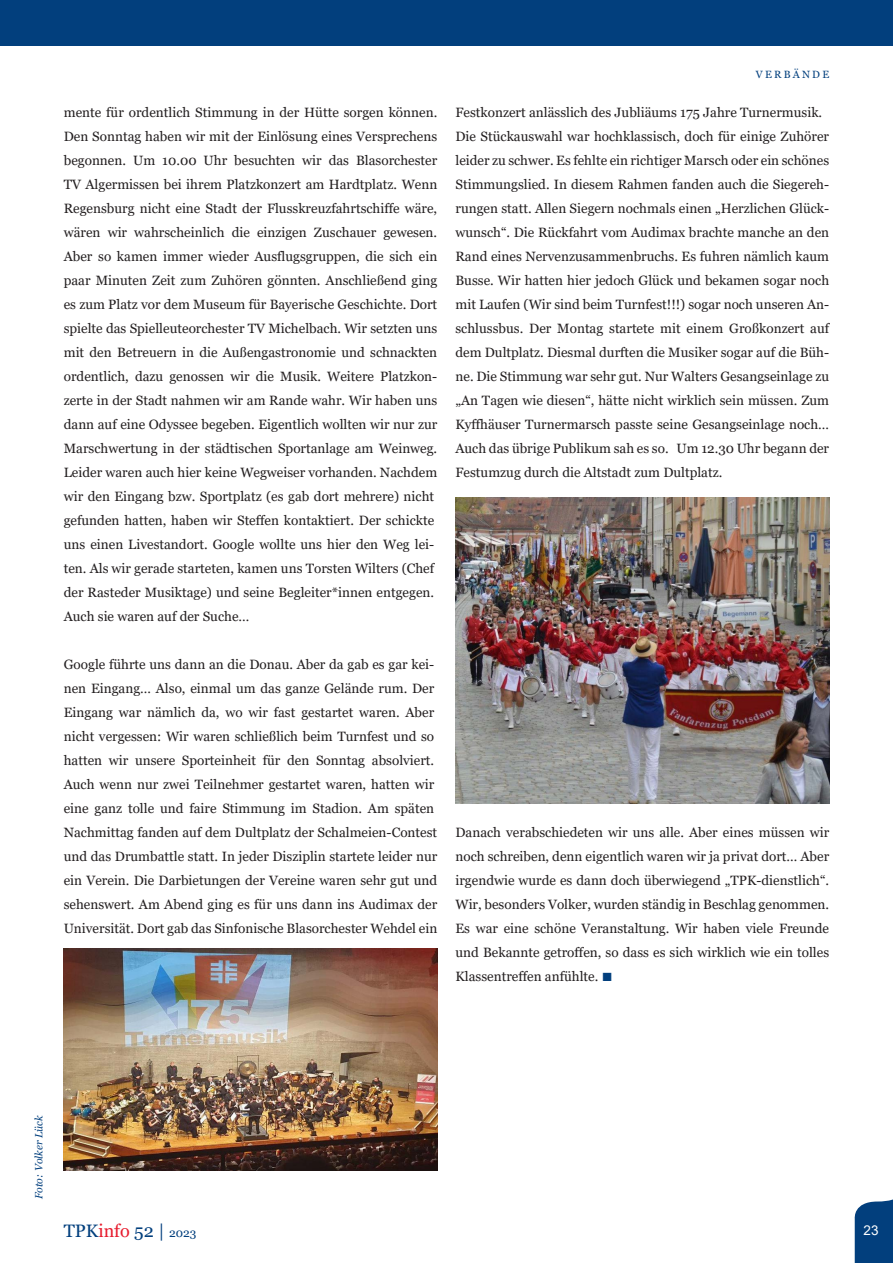
<style>
.page{position:relative;width:893px;height:1263px;background:#fff}
.page>*{position:absolute;margin:0;border:0;box-sizing:border-box;transform-origin:0 0}
.t1{font:18px "Georgia";color:#023f7d}
.t2{font:13.5px/24px "Georgia";color:#231f20}
.t3{font:13.5px "Arial";color:#fff}
.Fotokennzeichnung{font:italic 10.5px "Georgia";color:#023f7d}
.Topic{font:10.5px "Georgia";letter-spacing:.21em;color:#023f7d}
.s1{font-family:"Times New Roman";font-size:18px;color:#023f7d}
.s2{color:#e71d2f}
.s3{font-size:12px}
</style>
<div class="page">
<div style="left:0;top:0;width:893px;height:46px;background:#023f7d"></div>
<svg style="left:854px;top:1199px;width:39px;height:64px;background:#164e87"></svg>
<img style="left:64px;top:948px;width:373px;height:222px">
<img style="left:455px;top:497px;width:374px;height:307px">
<p class="t2" style="left:64px;top:100px;width:375px">mente für ordentlich Stimmung in der Hütte sorgen können.<br>Den Sonntag haben wir mit der Einlösung eines Versprechens begonnen. Um 10.00 Uhr besuchten wir das Blasorchester TV Algermissen bei ihrem Platzkonzert am Hardtplatz. Wenn Regensburg nicht eine Stadt der Flusskreuzfahrtschiffe wäre, wären wir wahrscheinlich die einzigen Zuschauer gewesen.<br>Aber so kamen immer wieder Ausflugsgruppen, die sich ein paar Minuten Zeit zum Zuhören gönnten. Anschließend ging es zum Platz vor dem Museum für Bayerische Geschichte. Dort spielte das Spielleuteorchester TV Michelbach. Wir setzten uns mit den Betreuern in die Außengastronomie und schnackten ordentlich, dazu genossen wir die Musik. Weitere Platzkon&shy;zerte in der Stadt nahmen wir am Rande wahr. Wir haben uns dann auf eine Odyssee begeben. Eigentlich wollten wir nur zur Marschwertung in der städtischen Sportanlage am Weinweg.<br>Leider waren auch hier keine Wegweiser vorhanden. Nachdem wir den Eingang bzw. Sportplatz (es gab dort mehrere) nicht gefunden hatten, haben wir Steffen kontaktiert. Der schickte uns einen Livestandort. Google wollte uns hier den Weg lei&shy;ten. Als wir gerade starteten, kamen uns Torsten Wilters (Chef der Rasteder Musiktage) und seine Begleiter*innen entgegen.<br>Auch sie waren auf der Suche…</p>
<p class="t2" style="left:64px;top:652px;width:375px">Google führte uns dann an die Donau. Aber da gab es gar kei&shy;nen Eingang… Also, einmal um das ganze Gelände rum. Der Eingang war nämlich da, wo wir fast gestartet waren. Aber nicht vergessen: Wir waren schließlich beim Turnfest und so hatten wir unsere Sporteinheit für den Sonntag absolviert.<br>Auch wenn nur zwei Teilnehmer gestartet waren, hatten wir eine ganz tolle und faire Stimmung im Stadion. Am späten Nachmittag fanden auf dem Dultplatz der Schalmeien-Contest und das Drumbattle statt. In jeder Disziplin startete leider nur ein Verein. Die Darbietungen der Vereine waren sehr gut und sehenswert. Am Abend ging es für uns dann ins Audimax der Universität. Dort gab das Sinfonische Blasorchester Wehdel ein</p>
<p class="Topic" style="left:756px;top:68px;width:75px">VERBÄNDE</p>
<p class="t2" style="left:455px;top:100px;width:368px">Festkonzert anlässlich des Jubliäums 175 Jahre Turnermusik.</p>
<p class="t2" style="left:455px;top:124px;width:375px;text-align:justify">Die Stückauswahl war hochklassisch, doch für einige Zuhörer leider zu schwer. Es fehlte ein richtiger Marsch oder ein schönes Stimmungslied. In diesem Rahmen fanden auch die Siegereh&shy;rungen statt. Allen Siegern nochmals einen „Herzlichen Glück&shy;wunsch“. Die Rückfahrt vom Audimax brachte manche an den Rand eines Nervenzusammenbruchs. Es fuhren nämlich kaum Busse. Wir hatten hier jedoch Glück und bekamen sogar noch mit Laufen (Wir sind beim Turnfest!!!) sogar noch unseren An&shy;schlussbus. Der Montag startete mit einem Großkonzert auf dem Dultplatz. Diesmal durften die Musiker sogar auf die Büh&shy;ne. Die Stimmung war sehr gut. Nur Walters Gesangseinlage zu „An Tagen wie diesen“, hätte nicht wirklich sein müssen. Zum Kyffhäuser Turnermarsch passte seine Gesangseinlage noch… Auch das übrige Publikum sah es so. Um 12.30 Uhr begann der Festumzug durch die Altstadt zum Dultplatz.</p>
<p class="t2" style="left:455px;top:820px;width:375px;text-align:justify">Danach verabschiedeten wir uns alle. Aber eines müssen wir noch schreiben, denn eigentlich waren wir ja privat dort… Aber irgendwie wurde es dann doch überwiegend „TPK-dienstlich“.<br>Wir, besonders Volker, wurden ständig in Beschlag genommen.<br>Es war eine schöne Veranstaltung. Wir haben viele Freunde und Bekannte getroffen, so dass es sich wirklich wie ein tolles Klassentreffen anfühlte. <span class="s1">■</span></p>
<p class="Fotokennzeichnung" style="left:32px;top:1199px;width:85px;rotate:-90deg">Foto: Volker Lück</p>
<h1 class="t1" style="left:64px;top:1219px;width:134px">TPK<span class="s2">info</span> 52 | <span class="s3">2023</span></h1>
<p class="t3" style="left:864px;top:1221px;width:17px">23</p>
</div>
